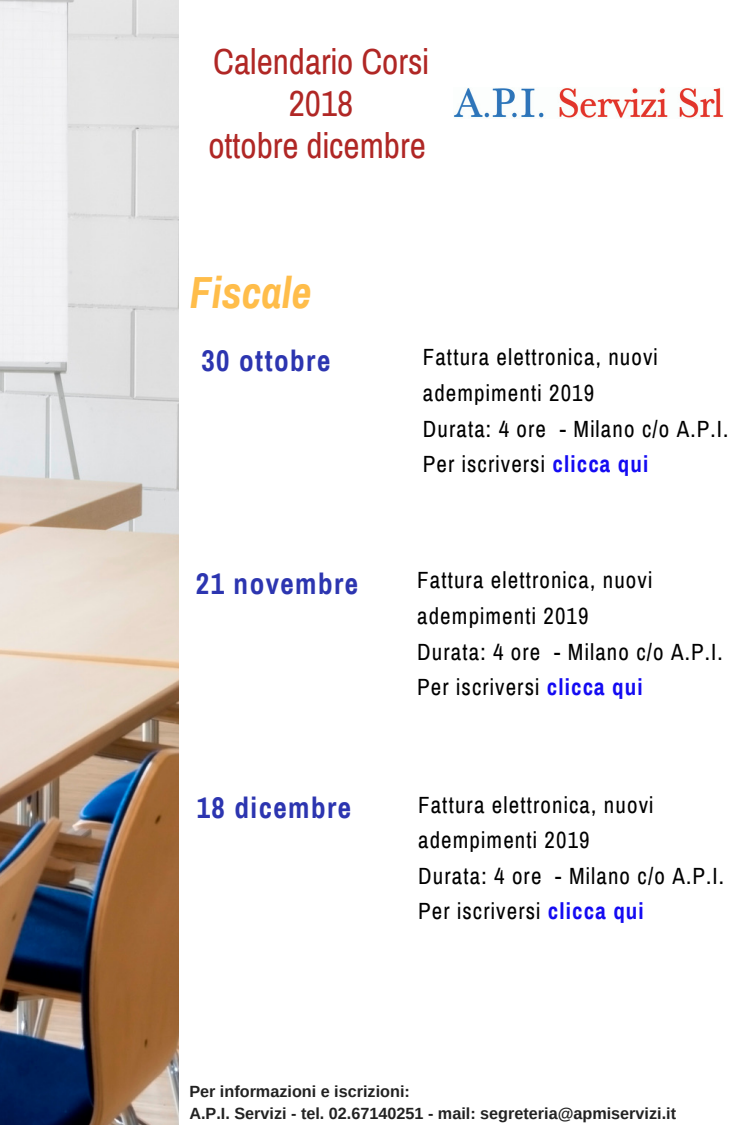
<style>
.page{position:relative;width:750px;height:1125px;background:#fff}
.page>*{position:absolute;margin:0;border:0;box-sizing:border-box;transform-origin:0 0}
.t1{font:italic 700 44px "Archivo Narrow";color:#ffbd4a}
.t2{font:35.38px/42.2px "Archivo Narrow";color:#b02725;text-align:center}
.t3{font:700 29.25px "Archivo Narrow";letter-spacing:.05em;color:#2c35b0}
.t4{font:22.88px/35.6px "Archivo Narrow";letter-spacing:.05em;color:#000}
.t5{font:700 16.25px/22.5px "Arimo";color:#222}
.s1{font-weight:700;color:#140bf2}
</style>
<div class="page">
<img style="left:0;top:0;width:178px;height:1125px">
<img style="left:454px;top:87px;width:270px;height:31px">
<h2 class="t2" style="left:208px;top:41px;width:222px">Calendario Corsi<br>2018<br>ottobre dicembre</h2>
<h1 class="t1" style="left:189px;top:270px;width:124px">Fiscale</h1>
<p class="t3" style="left:202px;top:346px;width:130px">30 ottobre</p>
<p class="t4" style="left:423px;top:340px;width:307px">Fattura elettronica, nuovi adempimenti 2019<br>Durata: 4 ore - Milano c/o A.P.I.<br>Per iscriversi <span class="s1">clicca qui</span></p>
<p class="t3" style="left:196px;top:569px;width:164px">21 novembre</p>
<p class="t4" style="left:417px;top:563px;width:307px">Fattura elettronica, nuovi adempimenti 2019<br>Durata: 4 ore - Milano c/o A.P.I.<br>Per iscriversi <span class="s1">clicca qui</span></p>
<p class="t3" style="left:197px;top:793px;width:156px">18 dicembre</p>
<p class="t4" style="left:418px;top:787px;width:307px">Fattura elettronica, nuovi adempimenti 2019<br>Durata: 4 ore - Milano c/o A.P.I.<br>Per iscriversi <span class="s1">clicca qui</span></p>
<p class="t5" style="left:189px;top:1080px;width:488px">Per informazioni e iscrizioni:<br>A.P.I. Servizi - tel. 02.67140251 - mail: segreteria@apmiservizi.it</p>
</div>
